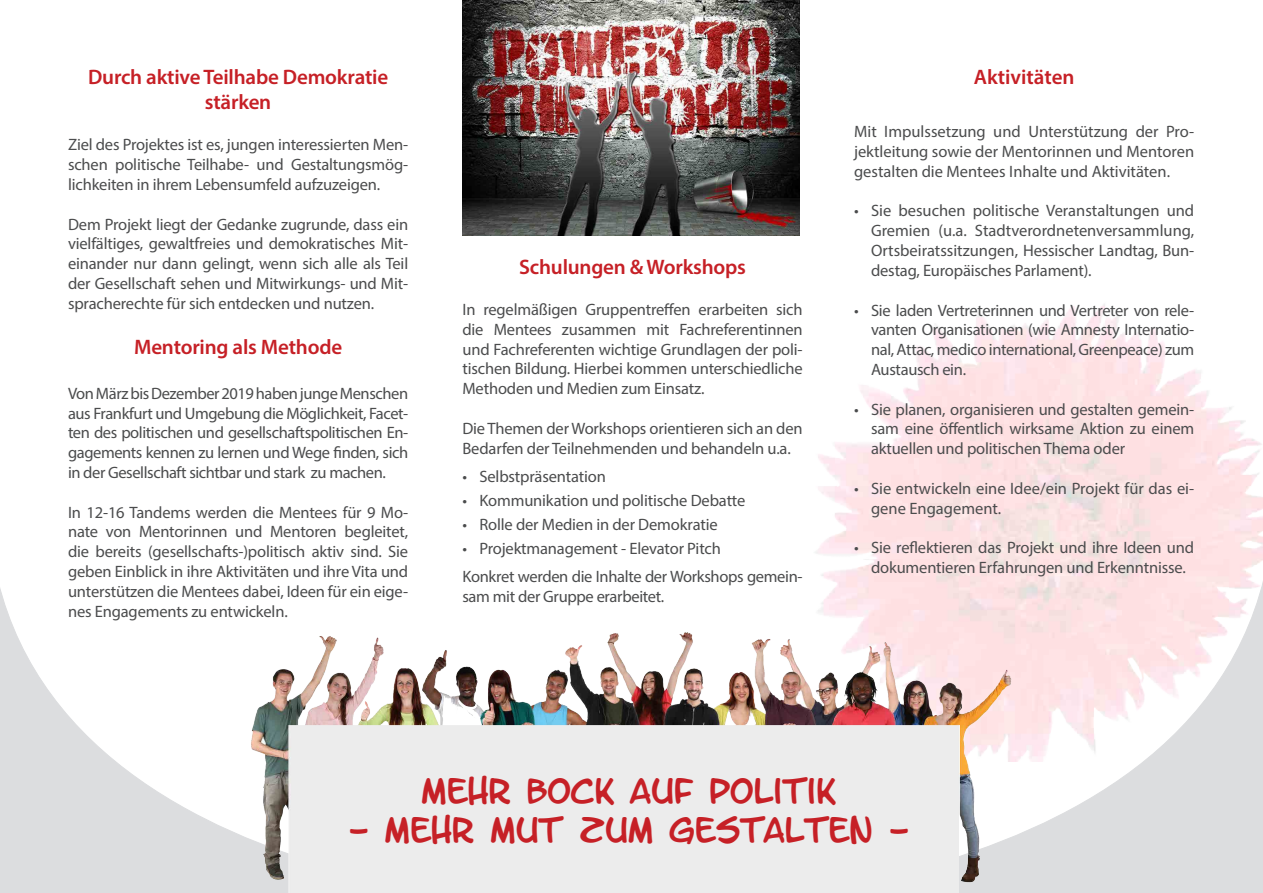
<style>
.page{position:relative;width:1263px;height:893px;background:#fff}
.page>*{position:absolute;margin:0;border:0;box-sizing:border-box;transform-origin:0 0}
.t1{font:30px "Letter O Matic";color:#c62026}
.t2{font:600 21px/25.2px "Myriad Pro";letter-spacing:-.01em;color:#c62026;text-align:center}
.t3{font:16.5px/19.8px "Myriad Pro";letter-spacing:-.01em;color:#4b4c4d;text-align:justify}
</style>
<div class="page">
<img style="left:462px;top:0;width:337px;height:236px">
<svg style="left:0;top:588px;width:244px;height:305px"></svg>
<svg style="left:1019px;top:761px;width:244px;height:132px"></svg>
<img style="left:244px;top:625px;width:775px;height:268px">
<p class="t2" style="left:88px;top:64px;width:302px">Durch aktive Teilhabe Demokratie stärken</p>
<p class="t3" style="left:68px;top:135px;width:342px">Ziel des Projektes ist es, jungen interessierten Men&shy;schen politische Teilhabe- und Gestaltungsmög&shy;lichkeiten in ihrem Lebensumfeld aufzuzeigen.</p>
<p class="t3" style="left:68px;top:214px;width:342px">Dem Projekt liegt der Gedanke zugrunde, dass ein vielfältiges, gewaltfreies und demokratisches Mit&shy;einander nur dann gelingt, wenn sich alle als Teil der Gesellschaft sehen und Mitwirkungs- und Mit&shy;spracherechte für sich entdecken und nutzen.</p>
<p class="t2" style="left:134px;top:334px;width:210px">Mentoring als Methode</p>
<p class="t3" style="left:68px;top:383px;width:342px">Von März bis Dezember 2019 haben junge Menschen aus Frankfurt und Umgebung die Möglichkeit, Facet&shy;ten des politischen und gesellschaftspolitischen En&shy;gagements kennen zu lernen und Wege finden, sich in der Gesellschaft sichtbar und stark zu machen.</p>
<p class="t3" style="left:68px;top:502px;width:342px">In 12-16 Tandems werden die Mentees für 9 Mo&shy;nate von Mentorinnen und Mentoren begleitet, die bereits (gesellschafts-)politisch aktiv sind. Sie geben Einblick in ihre Aktivitäten und ihre Vita und unterstützen die Mentees dabei, Ideen für ein eige&shy;nes Engagements zu entwickeln.</p>
<p class="t2" style="left:519px;top:253px;width:228px">Schulungen &amp; Workshops</p>
<p class="t3" style="left:462px;top:299px;width:342px">In regelmäßigen Gruppentreffen erarbeiten sich die Mentees zusammen mit Fachreferentinnen und Fachreferenten wichtige Grundlagen der poli&shy;tischen Bildung. Hierbei kommen unterschiedliche Methoden und Medien zum Einsatz.</p>
<p class="t3" style="left:462px;top:418px;width:342px">Die Themen der Workshops orientieren sich an den<br>Bedarfen der Teilnehmenden und behandeln u.a.</p>
<p class="t3" style="left:462px;top:466px;width:145px">• Selbstpräsentation</p>
<p class="t3" style="left:462px;top:490px;width:284px">• Kommunikation und politische Debatte</p>
<p class="t3" style="left:462px;top:514px;width:257px">• Rolle der Medien in der Demokratie</p>
<p class="t3" style="left:462px;top:538px;width:260px">• Projektmanagement - Elevator Pitch</p>
<p class="t3" style="left:462px;top:567px;width:342px">Konkret werden die Inhalte der Workshops gemein&shy;sam mit der Gruppe erarbeitet.</p>
<p class="t2" style="left:974px;top:64px;width:102px">Aktivitäten</p>
<p class="t3" style="left:854px;top:122px;width:342px">Mit Impulssetzung und Unterstützung der Pro&shy;jektleitung sowie der Mentorinnen und Mentoren gestalten die Mentees Inhalte und Aktivitäten.</p>
<p class="t3" style="left:871px;top:201px;width:325px;text-indent:-17px">• Sie besuchen politische Veranstaltungen und Gremien (u.a. Stadtverordnetenversammlung, Ortsbeiratssitzungen, Hessischer Landtag, Bun&shy;destag, Europäisches Parlament).</p>
<p class="t3" style="left:871px;top:300px;width:325px;text-indent:-17px">• Sie laden Vertreterinnen und Vertreter von rele&shy;vanten Organisationen (wie Amnesty Internatio&shy;nal, Attac, medico international, Greenpeace) zum Austausch ein.</p>
<p class="t3" style="left:871px;top:399px;width:325px;text-indent:-17px">• Sie planen, organisieren und gestalten gemein&shy;sam eine öffentlich wirksame Aktion zu einem aktuellen und politischen Thema oder</p>
<p class="t3" style="left:871px;top:478px;width:325px;text-indent:-17px">• Sie entwickeln eine Idee/ein Projekt für das ei&shy;gene Engagement.</p>
<p class="t3" style="left:854px;top:537px;width:342px;text-align:center">• Sie reflektieren das Projekt und ihre Ideen und dokumentieren Erfahrungen und Erkenntnisse.</p>
<p class="t1" style="left:421px;top:780px;width:416px">MEHR BOCK AUF POLITIK</p>
<p class="t1" style="left:348px;top:819px;width:562px">- MEHR MUT ZUM GESTALTEN -</p>
</div>
